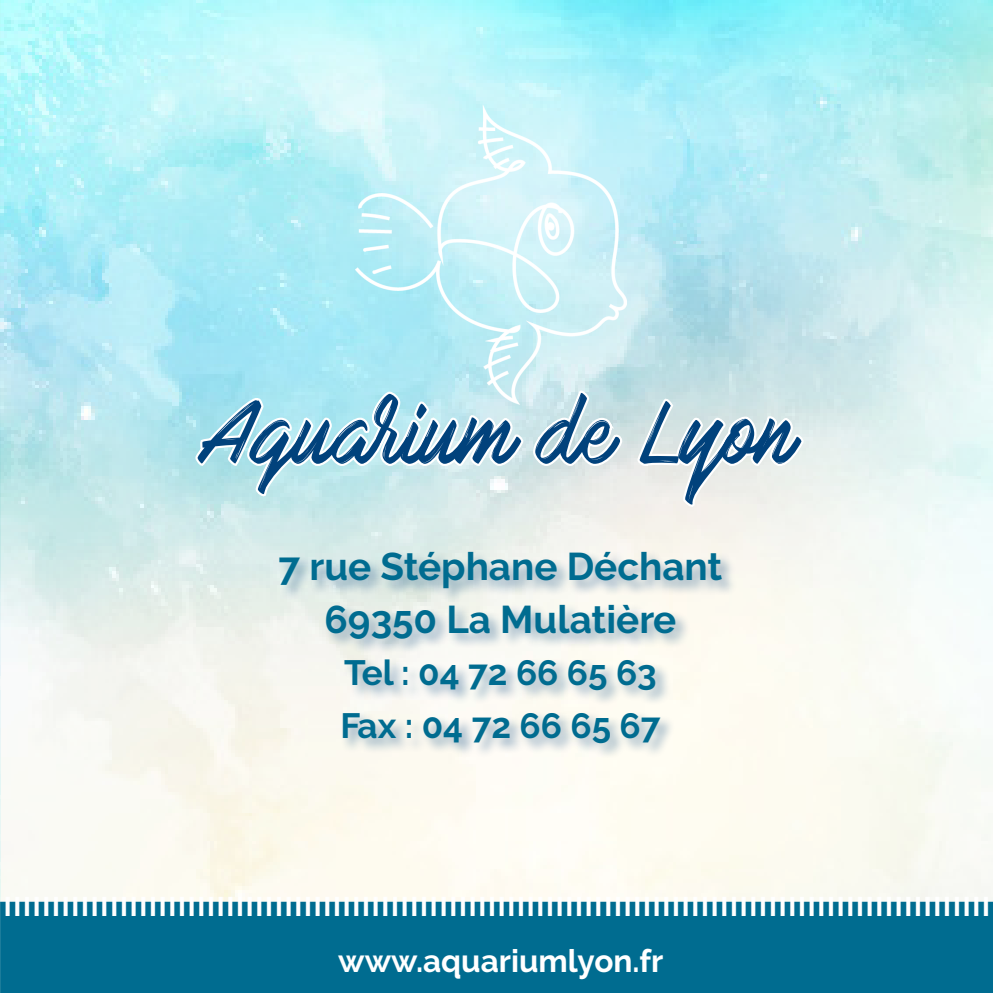
<style>
.page{position:relative;width:993px;height:993px;background:#fff}
.page>*{position:absolute;margin:0;border:0;box-sizing:border-box;transform-origin:0 0}
.t1{font:78.75px "Mark My Words";color:#01427c}
.t2{font:700 38.5px "Raleway";color:#006c90}
.t3{font:700 35px "Raleway";color:#006c90}
.t4{font:700 31.5px "Raleway";color:#fff}
.t5{font:900 26.25px "Gotham";color:#fff;scale:.67 1}
</style>
<div class="page">
<img style="left:0;top:0;width:992px;height:901px">
<div style="left:0;top:901px;width:992px;height:91px;background:#006c90"></div>
<svg style="left:45px;top:370px;width:297px;height:287px;background:#d3ebeb"></svg>
<svg style="left:161px;top:219px;width:664px;height:321px;background:#c8e9ee"></svg>
<div style="left:277px;top:550px;width:461px;height:209px;background:#01427c;opacity:.43"></div>
<img style="left:355px;top:105px;width:271px;height:299px">
<p class="t1" style="left:204px;top:390px;width:594px">Aquarium de Lyon</p>
<p class="t2" style="left:278px;top:544px;width:445px">7 rue Stéphane Déchant</p>
<p class="t2" style="left:324px;top:597px;width:353px">69350 La Mulatière</p>
<p class="t3" style="left:344px;top:652px;width:314px">Tel : 04 72 66 65 63</p>
<p class="t3" style="left:340px;top:705px;width:321px">Fax : 04 72 66 65 67</p>
<p class="t5" style="left:5px;top:887px;width:1468px">l l l l l l l l l l l l l l l l l l l l l l l l l l l l l l l l l l l l l l l l l l l l l l l l l l l l l l l l l l l l l l l l l l l l l l l l l l l l l l l l l l l l l l l l l l l l l l l l l l l l l l</p>
<p class="t4" style="left:338px;top:942px;width:326px">www.aquariumlyon.fr</p>
</div>
